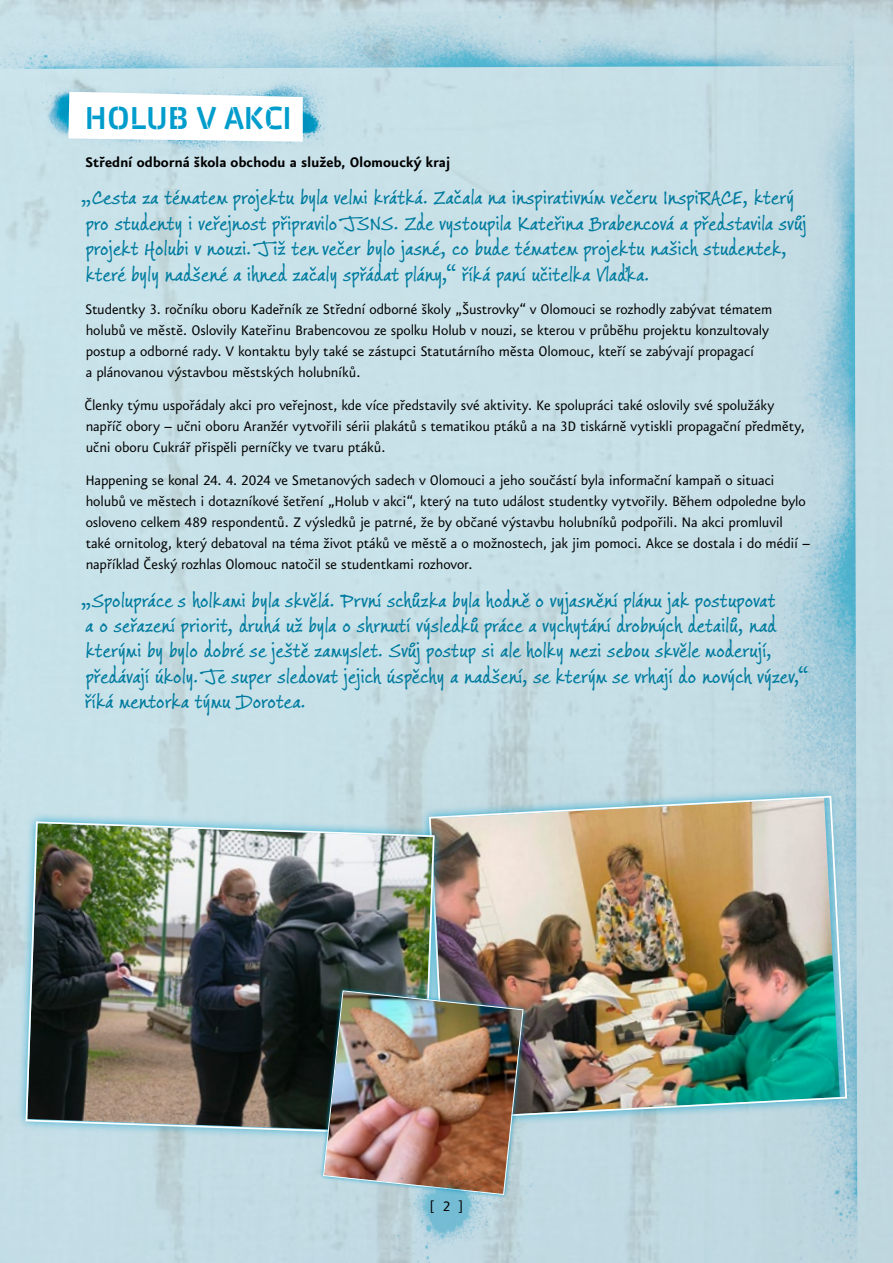
<style>
.page{position:relative;width:893px;height:1263px;background:#fff}
.page>*{position:absolute;margin:0;border:0;box-sizing:border-box;transform-origin:0 0}
.t1{font:31.5px "Vida Stencil 33 Pro";color:#009dcc}
.t2{font:21px/25.5px "Jimmy Crack Corn Pro";letter-spacing:.02em;color:#007b9f}
.t3{font:16.5px/21px "Eureka Sans OT";letter-spacing:-.005em;color:#000}
.t4{font:700 16.5px "Eureka Sans OT";letter-spacing:-.01em;color:#000}
</style>
<div class="page">
<img style="left:0;top:0;width:893px;height:1263px">
<div style="left:420px;top:786px;width:437px;height:342px;background:#009dcc;opacity:.75"></div>
<img style="left:428px;top:730px;width:420px;height:455px">
<div style="left:17px;top:812px;width:426px;height:332px;background:#009dcc;opacity:.75"></div>
<img style="left:25px;top:820px;width:410px;height:316px">
<div style="left:319px;top:987px;width:208px;height:211px;background:#009dcc;opacity:.75"></div>
<img style="left:323px;top:990px;width:201px;height:205px">
<img style="left:27px;top:64px;width:300px;height:92px">
<svg style="left:68px;top:92px;width:235px;height:50px"></svg>
<img style="left:398px;top:1128px;width:143px;height:135px">
<h1 class="t1" style="left:85px;top:98px;width:209px">HOLUB V AKCI</h1>
<p class="t4" style="left:86px;top:154px;width:366px">Střední odborná škola obchodu a služeb, Olomoucký kraj</p>
<p class="t2" style="left:81px;top:186px;width:727px">„Cesta za tématem projektu byla velmi krátká. Začala na inspirativním večeru InspiRACE, který pro studenty i veřejnost připravilo JSNS. Zde vystoupila Kateřina Brabencová a představila svůj projekt Holubi v nouzi. Již ten večer bylo jasné, co bude tématem projektu našich studentek, které byly nadšené a ihned začaly spřádat plány,“ říká paní učitelka Vlaďka.</p>
<p class="t3" style="left:85px;top:299px;width:689px">Studentky 3. ročníku oboru Kadeřník ze Střední odborné školy „Šustrovky“ v Olomouci se rozhodly zabývat tématem holubů ve městě. Oslovily Kateřinu Brabencovou ze spolku Holub v nouzi, se kterou v průběhu projektu konzultovaly postup a odborné rady. V kontaktu byly také se zástupci Statutárního města Olomouc, kteří se zabývají propagací<br>a plánovanou výstavbou městských holubníků.</p>
<p class="t3" style="left:85px;top:395px;width:722px">Členky týmu uspořádaly akci pro veřejnost, kde více představily své aktivity. Ke spolupráci také oslovily své spolužáky napříč obory – učni oboru Aranžér vytvořili sérii plakátů s tematikou ptáků a na 3D tiskárně vytiskli propagační předměty, učni oboru Cukrář přispěli perníčky ve tvaru ptáků.</p>
<p class="t3" style="left:85px;top:470px;width:726px">Happening se konal 24. 4. 2024 ve Smetanových sadech v Olomouci a jeho součástí byla informační kampaň o situaci holubů ve městech i dotazníkové šetření „Holub v akci“, který na tuto událost studentky vytvořily. Během odpoledne bylo osloveno celkem 489 respondentů. Z výsledků je patrné, že by občané výstavbu holubníků podpořili. Na akci promluvil také ornitolog, který debatoval na téma život ptáků ve městě a o možnostech, jak jim pomoci. Akce se dostala i do médií – například Český rozhlas Olomouc natočil se studentkami rozhovor.</p>
<p class="t2" style="left:81px;top:588px;width:728px">„Spolupráce s holkami byla skvělá. První schůzka byla hodně o vyjasnění plánu jak postupovat<br>a o seřazení priorit, druhá už byla o shrnutí výsledků práce a vychytání drobných detailů, nad kterými by bylo dobré se ještě zamyslet. Svůj postup si ale holky mezi sebou skvěle moderují, předávají úkoly. Je super sledovat jejich úspěchy a nadšení, se kterým se vrhají do nových výzev,“ říká mentorka týmu Dorotea.</p>
<p class="t3" style="left:430px;top:1196px;width:35px">[2]</p>
</div>
